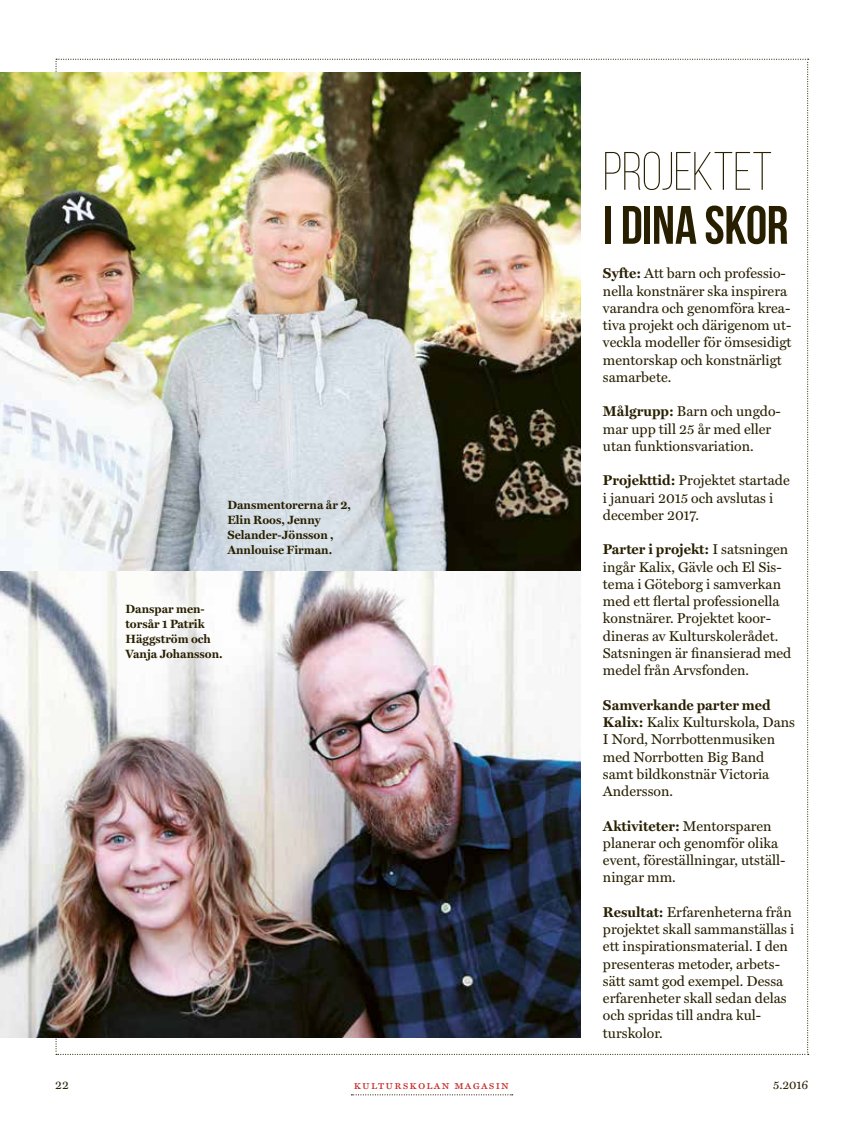
<style>
.page{position:relative;width:851px;height:1127px;background:#fff}
.page>*{position:absolute;margin:0;border:0;box-sizing:border-box;transform-origin:0 0}
.t1{font:300 54px "Bebas Neue";letter-spacing:-.005em;color:#281f00}
.t2{font:700 54px "Bebas Neue";letter-spacing:-.01em;color:#281f00}
.t3{font:14.25px/17.2px "Miller Text";color:#281f00}
.t4{font:700 12px/15px "Miller Text";color:#281f00}
.t5{font:12px "Miller Text Roman SC";letter-spacing:.1em;color:#c62925}
.t6{font:12px "Miller Text Roman SC";color:#281f00}
.s1{font-weight:700}
</style>
<div class="page">
<svg style="left:351px;top:1094px;width:161px;height:1px"></svg>
<img style="left:0;top:72px;width:581px;height:965px">
<p class="t4" style="left:227px;top:497px;width:125px">Dansmentorerna år 2,<br>Elin Roos, Jenny<br>Selander-Jönsson ,<br>Annlouise Firman.</p>
<p class="t4" style="left:125px;top:601px;width:99px">Danspar men&shy;torsår 1 Patrik<br>Häggström och<br>Vanja Johansson.</p>
<h1 class="t1" style="left:603px;top:142px;width:171px">PROJEKTET</h1>
<h1 class="t2" style="left:603px;top:195px;width:187px">I DINA SKOR</h1>
<p class="t3" style="left:603px;top:265px;width:190px"><span class="s1">Syfte:</span> Att barn och professio&shy;nella konstnärer ska inspirera varandra och genomföra krea&shy;tiva projekt och därigenom ut&shy;veckla modeller för ömsesidigt mentorskap och konstnärligt samarbete.</p>
<p class="t3" style="left:603px;top:403px;width:179px"><span class="s1">Målgrupp:</span> Barn och ungdo&shy;mar upp till 25 år med eller utan funktionsvariation.</p>
<p class="t3" style="left:603px;top:472px;width:188px"><span class="s1">Projekttid:</span> Projektet startade i januari 2015 och avslutas i december 2017.</p>
<p class="t3" style="left:603px;top:541px;width:190px"><span class="s1">Parter i projekt:</span> I satsningen ingår Kalix, Gävle och El Sis&shy;tema i Göteborg i samverkan med ett flertal professionella konstnärer. Projektet koor&shy;dineras av Kulturskolerådet.<br>Satsningen är finansierad med medel från Arvsfonden.</p>
<p class="t3" style="left:603px;top:696px;width:193px"><span class="s1">Samverkande parter med<br>Kalix:</span> Kalix Kulturskola, Dans<br>I Nord, Norrbottenmusiken med Norrbotten Big Band samt bildkonstnär Victoria<br>Andersson.</p>
<p class="t3" style="left:603px;top:817px;width:184px"><span class="s1">Aktiviteter:</span> Mentorsparen planerar och genomför olika event, föreställningar, utställ&shy;ningar mm.</p>
<p class="t3" style="left:603px;top:904px;width:193px"><span class="s1">Resultat:</span> Erfarenheterna från projektet skall sammanställas i ett inspirationsmaterial. I den presenteras metoder, arbets&shy;sätt samt god exempel. Dessa erfarenheter skall sedan delas och spridas till andra kul&shy;turskolor.</p>
<p class="t6" style="left:55px;top:1077px;width:15px">22</p>
<p class="t5" style="left:354px;top:1077px;width:156px">kulturskolan magasin</p>
<p class="t6" style="left:773px;top:1077px;width:37px">5.2016</p>
</div>
